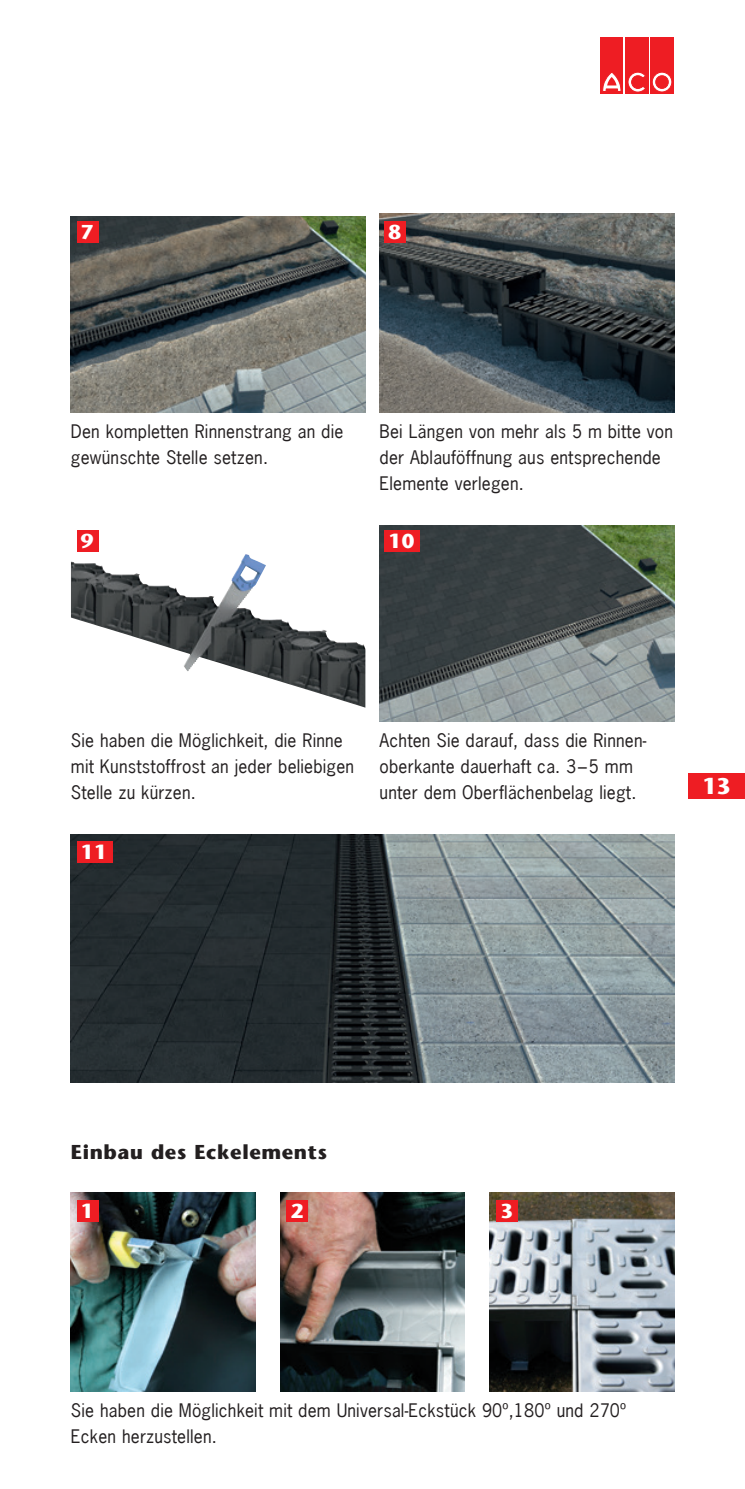
<style>
.page{position:relative;width:745px;height:1489px;background:#fff}
.page>*{position:absolute;margin:0;border:0;box-sizing:border-box;transform-origin:0 0}
.t1{font:700 22.5px "Stone Sans";color:#fff}
.kleine_Head{font:700 20px "Stone Sans";letter-spacing:.03em;color:#231f20}
.kleine_Head-2{font:700 20px "Stone Sans";color:#fff}
.Bildunterschrift{font:17.5px/25.8px "News Gothic";letter-spacing:.01em;color:#231f20}
.Fließtext{font:17.5px/25.8px "News Gothic";letter-spacing:.01em;color:#231f20}
</style>
<div class="page">
<div style="left:687px;top:772px;width:57px;height:26px;background:#ee1d23"></div>
<div style="left:600px;top:37px;width:23px;height:57px;background:#ee1d23"></div>
<svg style="left:602px;top:73px;width:18px;height:18px"></svg>
<div style="left:625px;top:37px;width:23px;height:57px;background:#ee1d23"></div>
<svg style="left:628px;top:72px;width:17px;height:20px"></svg>
<div style="left:650px;top:37px;width:23px;height:57px;background:#ee1d23"></div>
<svg style="left:651px;top:72px;width:20px;height:20px"></svg>
<div style="left:651px;top:72px;width:20px;height:20px;border:1px solid #ee1d23;border-radius:50%"></div>
<div style="left:655px;top:76px;width:12px;height:12px;background:#ee1d23;border-radius:50%"></div>
<div style="left:655px;top:76px;width:13px;height:12px;border:1px solid #ee1d23;border-radius:50%"></div>
<img style="left:379px;top:214px;width:294px;height:198px">
<img style="left:71px;top:216px;width:294px;height:196px">
<img style="left:71px;top:834px;width:602px;height:248px">
<img style="left:379px;top:525px;width:294px;height:196px">
<img style="left:71px;top:1192px;width:184px;height:199px">
<img style="left:280px;top:1192px;width:184px;height:199px">
<img style="left:489px;top:1192px;width:184px;height:199px">
<div style="left:77px;top:221px;width:21px;height:21px;background:#ee1d23"></div>
<div style="left:77px;top:530px;width:21px;height:21px;background:#ee1d23"></div>
<div style="left:384px;top:530px;width:36px;height:21px;background:#ee1d23"></div>
<div style="left:77px;top:841px;width:35px;height:21px;background:#ee1d23"></div>
<div style="left:77px;top:1200px;width:21px;height:21px;background:#ee1d23"></div>
<div style="left:286px;top:1200px;width:22px;height:21px;background:#ee1d23"></div>
<div style="left:496px;top:1200px;width:21px;height:21px;background:#ee1d23"></div>
<img style="left:71px;top:554px;width:294px;height:153px">
<div style="left:384px;top:221px;width:21px;height:21px;background:#ee1d23"></div>
<p class="kleine_Head-2" style="left:81px;top:220px;width:14px">7</p>
<p class="kleine_Head-2" style="left:388px;top:220px;width:14px">8</p>
<p class="Bildunterschrift" style="left:71px;top:418px;width:274px">Den kompletten Rinnenstrang an die gewünschte Stelle setzen.</p>
<p class="Fließtext" style="left:379px;top:418px;width:295px">Bei Längen von mehr als 5 m bitte von der Ablauföffnung aus entsprechende<br>Elemente verlegen.</p>
<p class="kleine_Head-2" style="left:81px;top:529px;width:14px">9</p>
<p class="kleine_Head-2" style="left:388px;top:529px;width:27px">10</p>
<p class="Bildunterschrift" style="left:71px;top:727px;width:284px">Sie haben die Möglichkeit, die Rinne mit Kunststoffrost an jeder beliebigen<br>Stelle zu kürzen.</p>
<p class="Fließtext" style="left:379px;top:727px;width:268px">Achten Sie darauf, dass die Rinnen&shy;oberkante dauerhaft ca. 3–5 mm unter dem Oberflächenbelag liegt.</p>
<p class="kleine_Head-2" style="left:81px;top:840px;width:27px">11</p>
<p class="t1" style="left:702px;top:772px;width:30px">13</p>
<p class="kleine_Head" style="left:71px;top:1140px;width:257px">Einbau des Eckelements</p>
<p class="kleine_Head-2" style="left:81px;top:1199px;width:14px">1</p>
<p class="kleine_Head-2" style="left:290px;top:1199px;width:14px">2</p>
<p class="kleine_Head-2" style="left:500px;top:1199px;width:14px">3</p>
<p class="Bildunterschrift" style="left:71px;top:1397px;width:556px">Sie haben die Möglichkeit mit dem Universal-Eckstück 90º,180º und 270º<br>Ecken herzustellen.</p>
</div>
